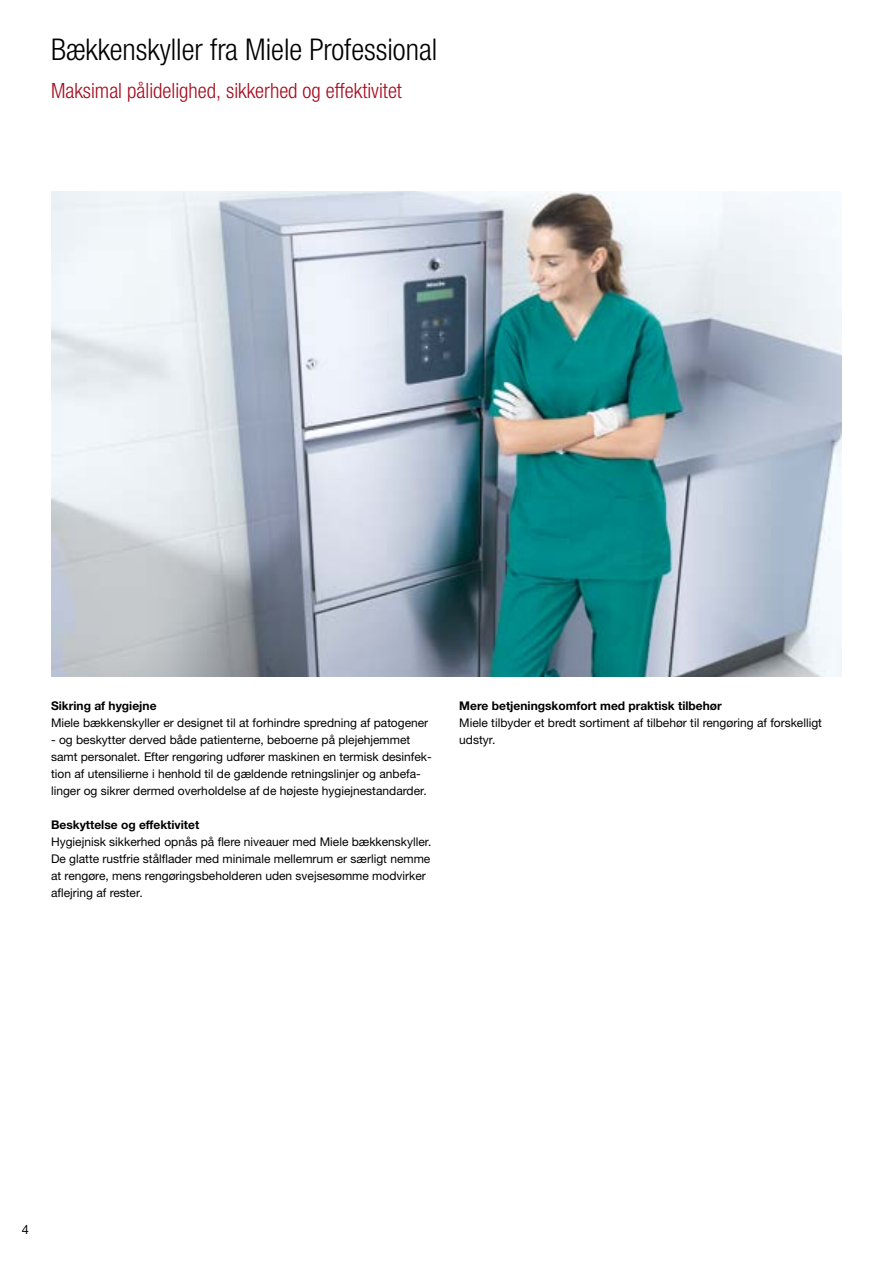
<style>
.page{position:relative;width:893px;height:1263px;background:#fff}
.page>*{position:absolute;margin:0;border:0;box-sizing:border-box;transform-origin:0 0}
.t1{font:300 condensed 30px "Helvetica Neue LTW1 G";color:#000}
.t2{font:300 condensed 21px "Helvetica Neue LTW1 G";color:#a60d1f}
.t3{font:12.75px "Helvetica Neue LTW1 G";color:#000}
.t4{font:12px/17px "Helvetica Neue LTW1 G";color:#000}
.t5{font:700 12px "Helvetica Neue LTW1 G";color:#000}
</style>
<div class="page">
<img style="left:51px;top:192px;width:791px;height:484px">
<h1 class="t1" style="left:51px;top:32px;width:388px">Bækkenskyller fra Miele Professional</h1>
<h2 class="t2" style="left:51px;top:78px;width:352px">Maksimal pålidelighed, sikkerhed og effektivitet</h2>
<p class="t5" style="left:51px;top:698px;width:107px">Sikring af hygiejne</p>
<p class="t4" style="left:51px;top:714px;width:379px">Miele bækkenskyller er designet til at forhindre spredning af patogener</p>
<p class="t4" style="left:51px;top:731px;width:382px">- og beskytter derved både patienterne, beboerne på plejehjemmet samt personalet. Efter rengøring udfører maskinen en termisk desinfek&shy;tion af utensilierne i henhold til de gældende retningslinjer og anbefa&shy;linger og sikrer dermed overholdelse af de højeste hygiejnestandarder.</p>
<p class="t5" style="left:51px;top:817px;width:150px">Beskyttelse og effektivitet</p>
<p class="t4" style="left:51px;top:833px;width:382px">Hygiejnisk sikkerhed opnås på flere niveauer med Miele bækkenskyller.<br>De glatte rustfrie stålflader med minimale mellemrum er særligt nemme at rengøre, mens rengøringsbeholderen uden svejsesømme modvirker aflejring af rester.</p>
<p class="t5" style="left:459px;top:698px;width:264px">Mere betjeningskomfort med praktisk tilbehør</p>
<p class="t4" style="left:459px;top:714px;width:364px">Miele tilbyder et bredt sortiment af tilbehør til rengøring af forskelligt udstyr.</p>
<p class="t3" style="left:22px;top:1221px;width:9px">4</p>
</div>
